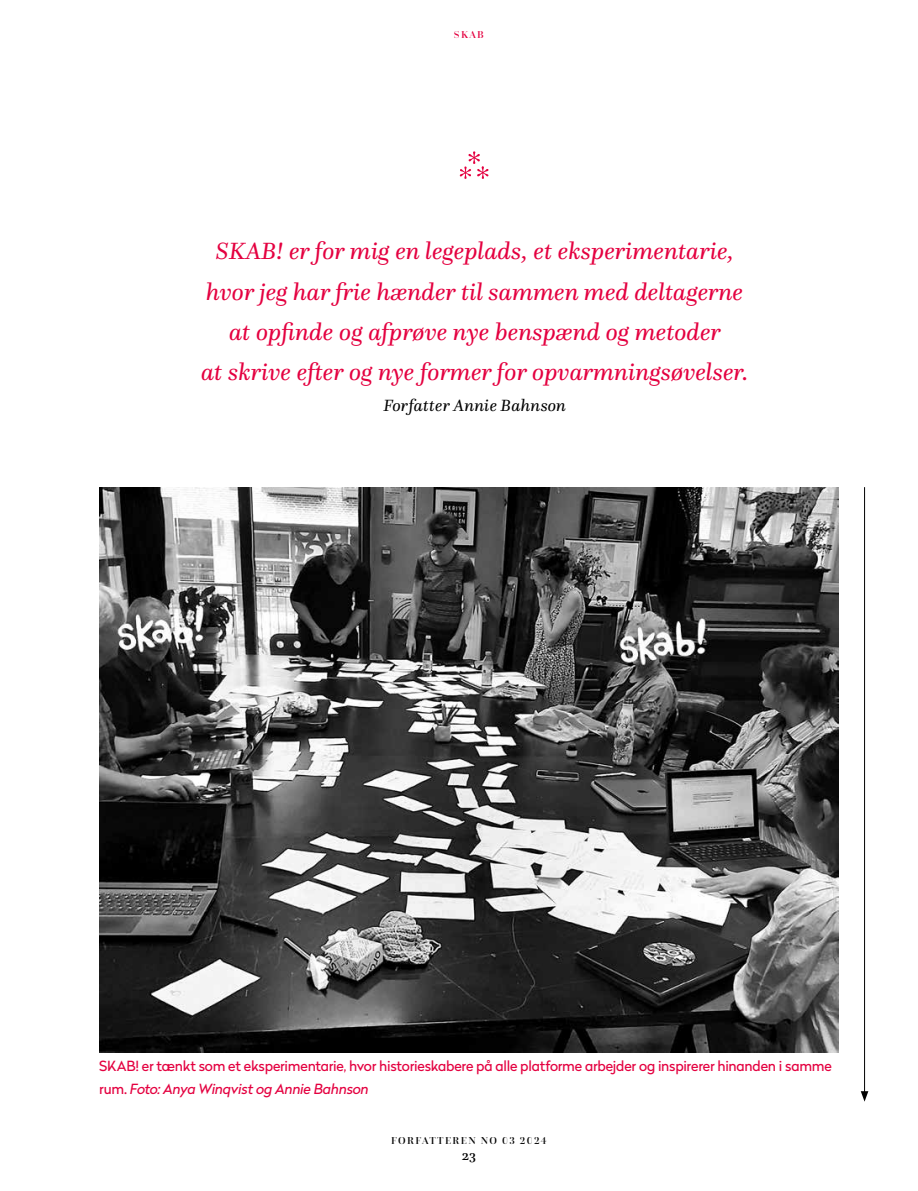
<style>
.page{position:relative;width:918px;height:1191px;background:#fff}
.page>*{position:absolute;margin:0;border:0;box-sizing:border-box;transform-origin:0 0}
.t1{font:italic 24.5px/40.2px "Questa";color:#e40040;text-align:center}
.t2{font:italic 16.97px "Questa";letter-spacing:.01em;color:#000}
.t3{font:14px "Radical";letter-spacing:-.015em;color:#e40040}
.t4{font:italic 14px "Radikal";letter-spacing:-.02em;color:#e40040}
.t5{font:500 14px "Questa";color:#000}
.t6{font:500 10.5px "Questa Grande";letter-spacing:.13em;color:#000}
.t7{font:500 10.5px "Questa Grande";color:#e40040}
.s1{font-family:"Radical";font-style:normal}
</style>
<div class="page">
<img style="left:99px;top:487px;width:739px;height:566px">
<hr style="left:864px;top:487px;width:1px;height:607px;background:#000">
<svg style="left:860px;top:1091px;width:8px;height:10px"></svg>
<p class="t7" style="left:454px;top:28px;width:31px">SKAB</p>
<p class="t1" style="left:201px;top:231px;width:549px">SKAB! er for mig en legeplads, et eksperimentarie, hvor jeg har frie hænder til sammen med deltagerne at opfinde og afprøve nye benspænd og metoder<br>at skrive efter og nye former for opvarmningsøvelser.</p>
<p class="t2" style="left:383px;top:394px;width:184px">Forfatter Annie Bahnson</p>
<p class="t3" style="left:99px;top:1055px;width:734px">SKAB! er tænkt som et eksperimentarie, hvor historieskabere på alle platforme arbejder og inspirerer hinanden i samme</p>
<p class="t4" style="left:99px;top:1078px;width:271px"><span class="s1">rum.</span> Foto: Anya Winqvist og Annie Bahnson</p>
<p class="t6" style="left:391px;top:1134px;width:157px">FORFATTEREN NO 03 2024</p>
<p class="t5" style="left:462px;top:1146px;width:16px">23</p>
</div>
